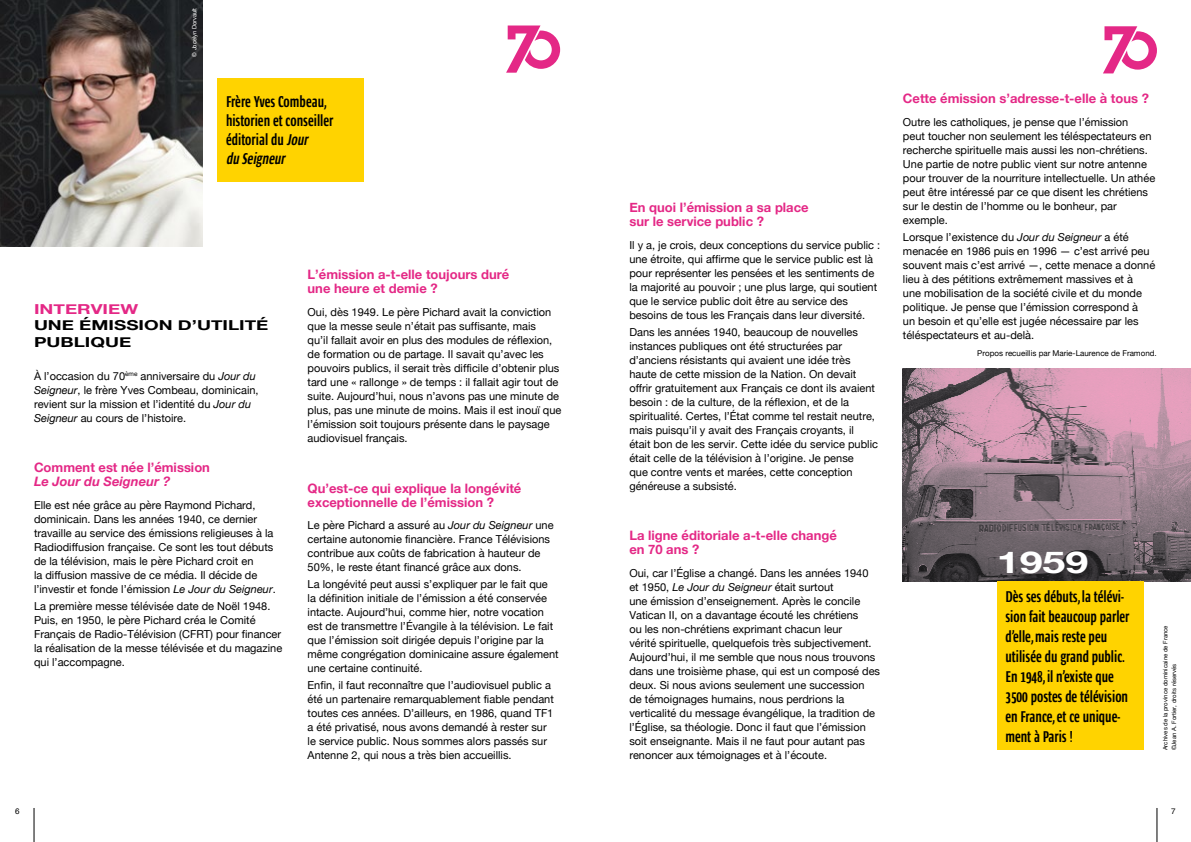
<style>
.page{position:relative;width:1191px;height:842px;background:#fff}
.page>*{position:absolute;margin:0;border:0;box-sizing:border-box;transform-origin:0 0}
.t1{font:700 30px "Helvetica Neue";color:#fff;scale:1.37 1}
.t2{font:700 16px/20px "Ardoise Ptf Compact";color:#000}
.t3{font:700 13.7px/16.5px "Helvetica Neue";color:#000;scale:1.37 1}
.t4{font:700 13.7px "Helvetica Neue";color:#e42886;scale:1.37 1}
.t5{font:700 13px/14px "Helvetica Neue";color:#e42886}
.t6{font:italic 700 13px "Helvetica Neue";color:#e42886}
.t7{font:11px/14px "Helvetica Neue";color:#000}
.t8{font:8px "Helvetica Neue";color:#000}
.t9{font:8px "Helvetica";color:#000}
.t10{font:6px/8.7px "Helvetica Neue";color:#000}
.t11{font:6px "Helvetica Neue";color:#fff;scale:.95 1}
.s1{font-style:italic}
</style>
<div class="page">
<hr style="left:34px;top:808px;width:1px;height:34px;background:#000">
<hr style="left:1156px;top:808px;width:1px;height:34px;background:#000">
<img style="left:903px;top:368px;width:288px;height:213px">
<img style="left:0;top:0;width:203px;height:247px">
<div style="left:217px;top:78px;width:147px;height:103px;background:#ffd300"></div>
<svg style="left:506px;top:26px;width:54px;height:47px"></svg>
<svg style="left:1103px;top:26px;width:54px;height:47px"></svg>
<div style="left:997px;top:581px;width:146px;height:169px;background:#ffd300"></div>
<p class="t11" style="left:190px;top:57px;width:53px;rotate:-90deg">© Jocelyn Dorvault</p>
<h2 class="t2" style="left:226px;top:90px;width:109px;line-height:19.2px">Frère Yves Combeau, historien et conseiller éditorial du <span class="s1">Jour duSeigneur</span></h2>
<p class="t4" style="left:34px;top:298px;width:77px">INTERVIEW</p>
<p class="t3" style="left:34px;top:318px;width:173px">UNE ÉMISSION D’UTILITÉ<br>PUBLIQUE</p>
<p class="t7" style="left:34px;top:369px;width:226px">À l’occasion du 70<sup>ème</sup> anniversaire du <span class="s1">Jour du Seigneur</span>, le frère Yves Combeau, dominicain, revient sur la mission et l’identité du <span class="s1">Jour du Seigneur</span> au cours de l’histoire.</p>
<p class="t5" style="left:34px;top:461px;width:177px">Comment est née l’émission</p>
<p class="t6" style="left:34px;top:471px;width:138px">Le Jour du Seigneur ?</p>
<p class="t7" style="left:34px;top:498px;width:243px">Elle est née grâce au père Raymond Pichard, dominicain. Dans les années 1940, ce dernier travaille au service des émissions religieuses à la Radiodiffusion française. Ce sont les tout débuts de la télévision, mais le père Pichard croit en<br>la diffusion massive de ce média. Il décide de l’investir et fonde l’émission <span class="s1">Le Jour du Seigneur</span>.</p>
<p class="t7" style="left:34px;top:599px;width:250px">La première messe télévisée date de Noël 1948.<br>Puis, en 1950, le père Pichard créa le Comité Français de Radio-Télévision (CFRT) pour financer la réalisation de la messe télévisée et du magazine qui l’accompagne.</p>
<p class="t5" style="left:307px;top:268px;width:203px">L’émission a-t-elle toujours duré une heure et demie ?</p>
<p class="t7" style="left:307px;top:306px;width:255px">Oui, dès 1949. Le père Pichard avait la conviction que la messe seule n’était pas suffisante, mais<br>qu’il fallait avoir en plus des modules de réflexion, de formation ou de partage. Il savait qu’avec les pouvoirs publics, il serait très difficile d’obtenir plus tard une « rallonge » de temps : il fallait agir tout de suite. Aujourd’hui, nous n’avons pas une minute de plus, pas une minute de moins. Mais il est inouï que l’émission soit toujours présente dans le paysage audiovisuel français.</p>
<p class="t5" style="left:307px;top:481px;width:215px">Qu’est-ce qui explique la longévité exceptionnelle de l’émission ?</p>
<p class="t7" style="left:307px;top:519px;width:247px">Le père Pichard a assuré au <span class="s1">Jour du Seigneur</span> une certaine autonomie financière. France Télévisions contribue aux coûts de fabrication à hauteur de 50%, le reste étant financé grâce aux dons.</p>
<p class="t7" style="left:307px;top:578px;width:253px">La longévité peut aussi s’expliquer par le fait que la définition initiale de l’émission a été conservée intacte. Aujourd’hui, comme hier, notre vocation est de transmettre l’Évangile à la télévision. Le fait que l’émission soit dirigée depuis l’origine par la même congrégation dominicaine assure également une certaine continuité.</p>
<p class="t7" style="left:307px;top:679px;width:248px">Enfin, il faut reconnaître que l’audiovisuel public a été un partenaire remarquablement fiable pendant toutes ces années. D’ailleurs, en 1986, quand TF1 a été privatisé, nous avons demandé à rester sur le service public. Nous sommes alors passés sur Antenne 2, qui nous a très bien accueillis.</p>
<p class="t5" style="left:629px;top:201px;width:181px">En quoi l’émission a sa place sur le service public ?</p>
<p class="t7" style="left:629px;top:239px;width:252px">Il y a, je crois, deux conceptions du service public : une étroite, qui affirme que le service public est là pour représenter les pensées et les sentiments de la majorité au pouvoir ; une plus large, qui soutient que le service public doit être au service des besoins de tous les Français dans leur diversité.</p>
<p class="t7" style="left:629px;top:325px;width:250px">Dans les années 1940, beaucoup de nouvelles instances publiques ont été structurées par d’anciens résistants qui avaient une idée très haute de cette mission de la Nation. On devait offrir gratuitement aux Français ce dont ils avaient besoin : de la culture, de la réflexion, et de la spiritualité. Certes, l’État comme tel restait neutre, mais puisqu’il y avait des Français croyants, il<br>était bon de les servir. Cette idée du service public était celle de la télévision à l’origine. Je pense<br>que contre vents et marées, cette conception généreuse a subsisté.</p>
<p class="t5" style="left:629px;top:529px;width:209px">La ligne éditoriale a-t-elle changé en 70 ans ?</p>
<p class="t7" style="left:629px;top:567px;width:252px">Oui, car l’Église a changé. Dans les années 1940 et 1950, <span class="s1">Le Jour du Seigneur</span> était surtout<br>une émission d’enseignement. Après le concile Vatican II, on a davantage écouté les chrétiens<br>ou les non-chrétiens exprimant chacun leur<br>vérité spirituelle, quelquefois très subjectivement.<br>Aujourd’hui, il me semble que nous nous trouvons dans une troisième phase, qui est un composé des deux. Si nous avions seulement une succession<br>de témoignages humains, nous perdrions la verticalité du message évangélique, la tradition de l’Église, sa théologie. Donc il faut que l’émission soit enseignante. Mais il ne faut pour autant pas renoncer aux témoignages et à l’écoute.</p>
<p class="t5" style="left:903px;top:92px;width:247px">Cette émission s’adresse-t-elle à tous ?</p>
<p class="t7" style="left:903px;top:116px;width:254px">Outre les catholiques, je pense que l’émission<br>peut toucher non seulement les téléspectateurs en recherche spirituelle mais aussi les non-chrétiens.<br>Une partie de notre public vient sur notre antenne pour trouver de la nourriture intellectuelle. Un athée peut être intéressé par ce que disent les chrétiens sur le destin de l’homme ou le bonheur, par exemple.</p>
<p class="t7" style="left:903px;top:231px;width:254px">Lorsque l’existence du <span class="s1">Jour du Seigneur</span> a été menacée en 1986 puis en 1996 — c’est arrivé peu souvent mais c’est arrivé —, cette menace a donné lieu à des pétitions extrêmement massives et à<br>une mobilisation de la société civile et du monde politique. Je pense que l’émission correspond à<br>un besoin et qu’elle est jugée nécessaire par les téléspectateurs et au-delà.</p>
<p class="t8" style="left:977px;top:347px;width:181px">Propos recueillis par Marie-Laurence de Framond.</p>
<h1 class="t1" style="left:997px;top:538px;width:68px">1959</h1>
<h2 class="t2" style="left:1005px;top:585px;width:126px">Dès ses débuts, la télévi&shy;sion fait beaucoup parler d’elle, mais reste peu utilisée du grand public.<br>En 1948, il n’existe que<br>3500 postes de télévision en France, et ce unique&shy;ment à Paris !</h2>
<p class="t10" style="left:1161px;top:750px;width:127px;rotate:-90deg">Archives de la province dominicaine de France ©Jean A. Fortier, droits réservés</p>
<p class="t9" style="left:15px;top:805px;width:6px">6</p>
<p class="t9" style="left:1171px;top:805px;width:6px">7</p>
</div>
